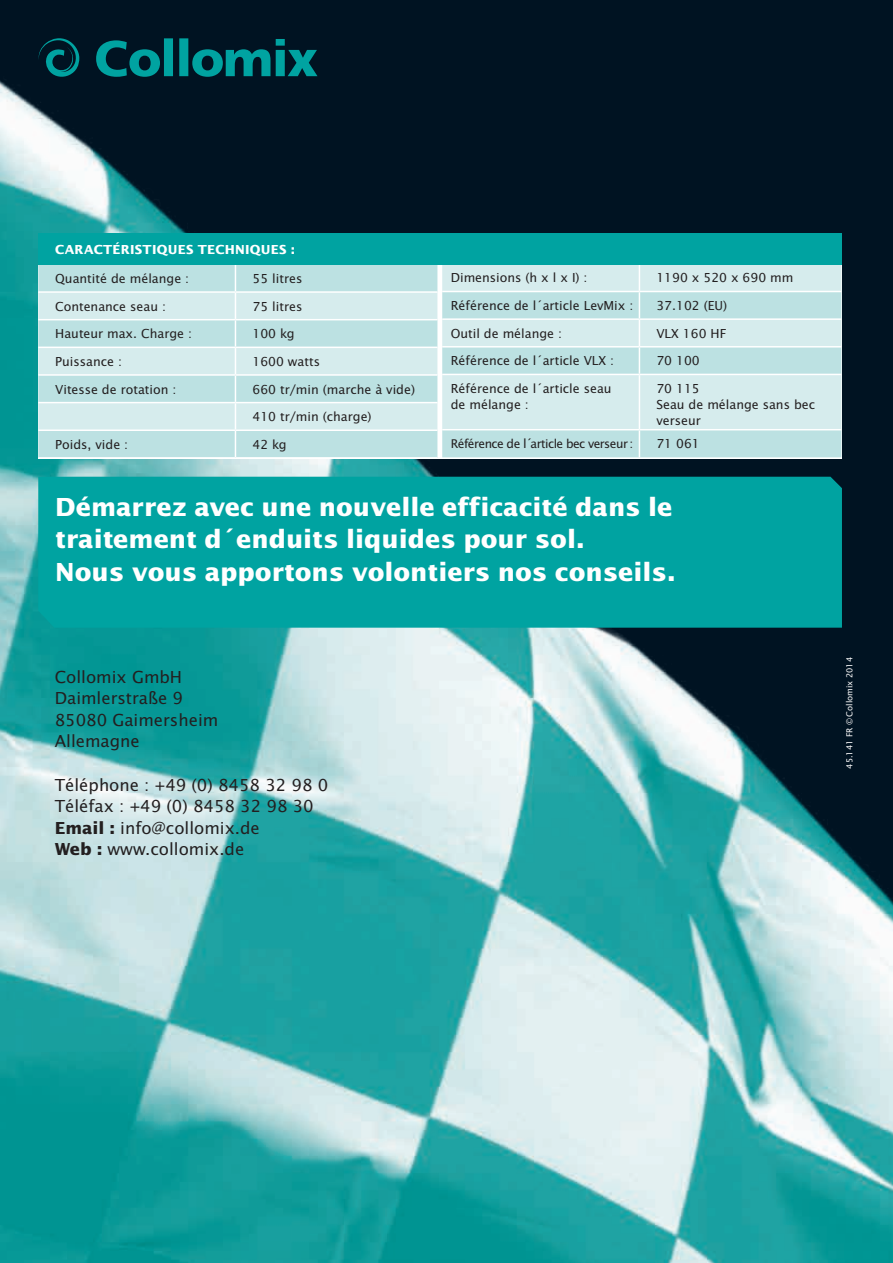
<style>
.page{position:relative;width:893px;height:1263px;background:#fff}
.page>*{position:absolute;margin:0;border:0;box-sizing:border-box;transform-origin:0 0}
.t1{font:700 27px/32.4px "Lucida Sans EF";color:#fff}
.t2{font:18px/21.6px "Lucida Sans EF";color:#231f20}
.t3{font:13.5px/16.2px "Lucida Sans EF";color:#231f20}
.t4{font:700 13.5px "Lucida Sans EF";letter-spacing:.02em;color:#fff}
.t5{font:13.05px "Lucida Sans EF";letter-spacing:-.04em;color:#231f20}
.t6{font:9px "Lucida Sans EF";color:#fff}
.s1{font-size:13.5px}
.s2{font-weight:700}
</style>
<div class="page">
<img style="left:0;top:0;width:893px;height:1263px">
<div style="left:38px;top:477px;width:804px;height:151px;background:#00a3a1"></div>
<svg style="left:96px;top:38px;width:221px;height:39px;background:#00545b"></svg>
<svg style="left:38px;top:38px;width:41px;height:40px;background:#003d47"></svg>
<div style="left:38px;top:265px;width:399px;height:192px;background:#bce1e2"></div>
<svg style="left:38px;top:293px;width:399px;height:136px;background:#cce7e8"></svg>
<hr style="left:38px;top:291px;width:197px;height:2px;background:#fff">
<hr style="left:235px;top:291px;width:202px;height:2px;background:#fff">
<hr style="left:38px;top:319px;width:197px;height:1px;background:#fff">
<hr style="left:235px;top:319px;width:202px;height:1px;background:#fff">
<hr style="left:38px;top:347px;width:197px;height:1px;background:#fff">
<hr style="left:235px;top:347px;width:202px;height:1px;background:#fff">
<hr style="left:38px;top:374px;width:197px;height:2px;background:#fff">
<hr style="left:235px;top:374px;width:202px;height:2px;background:#fff">
<hr style="left:38px;top:402px;width:197px;height:1px;background:#fff">
<hr style="left:235px;top:402px;width:202px;height:1px;background:#fff">
<hr style="left:38px;top:429px;width:197px;height:2px;background:#fff">
<hr style="left:235px;top:429px;width:202px;height:2px;background:#fff">
<hr style="left:38px;top:457px;width:197px;height:2px;background:#fff">
<hr style="left:235px;top:457px;width:202px;height:2px;background:#fff">
<svg style="left:235px;top:265px;width:1px;height:192px"></svg>
<div style="left:442px;top:265px;width:399px;height:26px;background:#d6eced"></div>
<svg style="left:442px;top:292px;width:399px;height:165px;background:#c9e6e7"></svg>
<hr style="left:442px;top:291px;width:197px;height:1px;background:#fff">
<hr style="left:639px;top:291px;width:202px;height:1px;background:#fff">
<hr style="left:442px;top:318px;width:197px;height:2px;background:#fff">
<hr style="left:639px;top:318px;width:202px;height:2px;background:#fff">
<hr style="left:442px;top:346px;width:197px;height:2px;background:#fff">
<hr style="left:639px;top:346px;width:202px;height:2px;background:#fff">
<hr style="left:442px;top:374px;width:197px;height:1px;background:#fff">
<hr style="left:639px;top:374px;width:202px;height:1px;background:#fff">
<hr style="left:442px;top:429px;width:197px;height:1px;background:#fff">
<hr style="left:639px;top:429px;width:202px;height:1px;background:#fff">
<svg style="left:639px;top:265px;width:1px;height:109px"></svg>
<hr style="left:639px;top:375px;width:1px;height:54px;background:#fff">
<svg style="left:639px;top:430px;width:1px;height:27px"></svg>
<div style="left:38px;top:234px;width:804px;height:31px;background:#00a3a1"></div>
<p class="t4" style="left:55px;top:242px;width:241px">CARACTÉRISTIQUES TECHNIQUES :</p>
<p class="t3" style="left:55px;top:270px;width:135px">Quantité de mélange :</p>
<p class="t3" style="left:252px;top:270px;width:51px">55 litres</p>
<p class="t3" style="left:55px;top:298px;width:112px">Contenance seau :</p>
<p class="t3" style="left:252px;top:298px;width:51px">75 litres</p>
<p class="t3" style="left:55px;top:326px;width:138px">Hauteur max. Charge :</p>
<p class="t3" style="left:252px;top:326px;width:44px">100 kg</p>
<p class="t3" style="left:55px;top:353px;width:68px">Puissance :</p>
<p class="t3" style="left:252px;top:353px;width:69px">1600 watts</p>
<p class="t3" style="left:55px;top:381px;width:123px">Vitesse de rotation :</p>
<p class="t3" style="left:252px;top:375px;width:164px;line-height:27.6px">660 tr/min (marche à vide)<br>410 tr/min (charge)</p>
<p class="t3" style="left:55px;top:436px;width:74px">Poids, vide :</p>
<p class="t3" style="left:252px;top:436px;width:36px">42 kg</p>
<p class="t3" style="left:451px;top:270px;width:138px">Dimensions (h x l x I) :</p>
<p class="t3" style="left:656px;top:270px;width:138px">1190 x 520 x 690 mm</p>
<p class="t3" style="left:451px;top:298px;width:184px">Référence de l´article LevMix :</p>
<p class="t3" style="left:656px;top:298px;width:72px">37.102 (EU)</p>
<p class="t3" style="left:451px;top:325px;width:113px">Outil de mélange :</p>
<p class="t3" style="left:656px;top:325px;width:71px">VLX 160 HF</p>
<p class="t3" style="left:451px;top:353px;width:165px">Référence de l´article VLX :</p>
<p class="t3" style="left:656px;top:353px;width:45px">70 100</p>
<p class="t3" style="left:451px;top:380px;width:162px">Référence de l´article seau de mélange :</p>
<p class="t3" style="left:656px;top:380px;width:160px">70 115<br>Seau de mélange sans bec verseur</p>
<p class="t5" style="left:451px;top:437px;width:184px">Référence de <span class="s1">l´</span>article bec verseur :</p>
<p class="t3" style="left:656px;top:436px;width:45px">71 061</p>
<h1 class="t1" style="left:55px;top:491px;width:622px">Démarrez avec une nouvelle efficacité dans le traitement d´enduits liquides pour sol.<br>Nous vous apportons volontiers nos conseils.</h1>
<h2 class="t2" style="left:55px;top:666px;width:165px">Collomix GmbH<br>Daimlerstraße 9<br>85080 Gaimersheim<br>Allemagne</h2>
<h2 class="t2" style="left:55px;top:774px;width:275px">Téléphone : +49 (0) 8458 32 98 0<br>Téléfax : +49 (0) 8458 32 98 30<br><span class="s2">Email :</span> info@collomix.de<br><span class="s2">Web :</span> www.collomix.de</h2>
<p class="t6" style="left:845px;top:769px;width:113px;rotate:-90deg">45.141 FR ©Collomix 2014</p>
</div>
